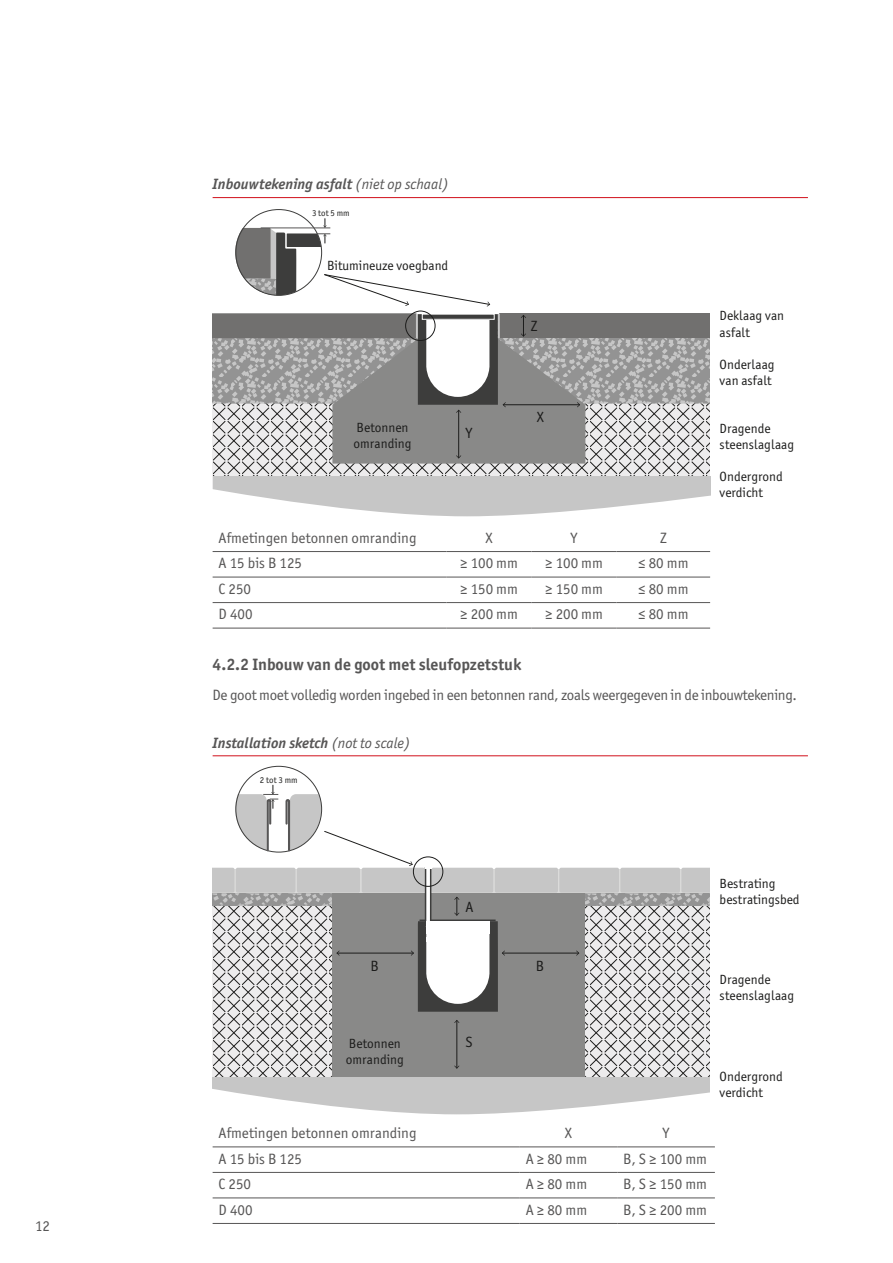
<style>
.page{position:relative;width:893px;height:1263px;background:#fff}
.page>*{position:absolute;margin:0;border:0;box-sizing:border-box;transform-origin:0 0}
.t1{font:700 16.5px "Officina Sans ITC Pro";color:#575656}
.t2{font:15px "Officina Sans ITC Pro";color:#575656}
.t3{font:15px "Officina Sans ITC Pro";letter-spacing:-.02em;color:#575656}
.t4{font:italic 700 15px "Officina Sans ITC Pro";color:#575656}
.t5{font:14.85px "Officina Sans ITC Pro";color:#1c1c1b}
.t6{font:13.35px/16px "Officina Sans ITC Pro";color:#1c1c1b}
.t7{font:8.85px "Officina Sans ITC Pro";color:#1c1c1b}
.s1{font-weight:400}
</style>
<div class="page">
<hr style="left:213px;top:755px;width:595px;height:1px;background:#d1111c">
<svg style="left:213px;top:1012px;width:497px;height:65px;background:#c8c8c8"></svg>
<div style="left:332px;top:892px;width:253px;height:185px;background:#898988"></div>
<hr style="left:456px;top:1020px;width:1px;height:48px;background:#1c1c1b">
<svg style="left:454px;top:1065px;width:5px;height:4px"></svg>
<svg style="left:213px;top:1078px;width:497px;height:69px"></svg>
<svg style="left:213px;top:765px;width:497px;height:247px"></svg>
<hr style="left:213px;top:1147px;width:307px;height:1px;background:#575656">
<hr style="left:520px;top:1147px;width:97px;height:1px;background:#575656">
<hr style="left:617px;top:1147px;width:98px;height:1px;background:#575656">
<hr style="left:213px;top:1172px;width:307px;height:1px;background:#575656">
<hr style="left:520px;top:1172px;width:97px;height:1px;background:#575656">
<hr style="left:617px;top:1172px;width:98px;height:1px;background:#575656">
<hr style="left:213px;top:1198px;width:307px;height:1px;background:#575656">
<hr style="left:520px;top:1198px;width:97px;height:1px;background:#575656">
<hr style="left:617px;top:1198px;width:98px;height:1px;background:#575656">
<hr style="left:213px;top:1223px;width:307px;height:1px;background:#575656">
<hr style="left:520px;top:1223px;width:97px;height:1px;background:#575656">
<hr style="left:617px;top:1223px;width:98px;height:1px;background:#575656">
<hr style="left:213px;top:197px;width:595px;height:1px;background:#d1111c">
<svg style="left:213px;top:464px;width:497px;height:12px;background:#c9c8c9"></svg>
<div style="left:213px;top:476px;width:497px;height:57px;background:#c6c6c6"></div>
<svg style="left:213px;top:480px;width:498px;height:53px"></svg>
<svg style="left:213px;top:209px;width:497px;height:255px"></svg>
<hr style="left:213px;top:551px;width:233px;height:1px;background:#575656">
<hr style="left:446px;top:551px;width:85px;height:1px;background:#575656">
<hr style="left:531px;top:551px;width:86px;height:1px;background:#575656">
<hr style="left:617px;top:551px;width:93px;height:1px;background:#575656">
<hr style="left:213px;top:577px;width:233px;height:1px;background:#575656">
<hr style="left:446px;top:577px;width:85px;height:1px;background:#575656">
<hr style="left:531px;top:577px;width:86px;height:1px;background:#575656">
<hr style="left:617px;top:577px;width:93px;height:1px;background:#575656">
<hr style="left:213px;top:602px;width:233px;height:1px;background:#575656">
<hr style="left:446px;top:602px;width:85px;height:1px;background:#575656">
<hr style="left:531px;top:602px;width:86px;height:1px;background:#575656">
<hr style="left:617px;top:602px;width:93px;height:1px;background:#575656">
<hr style="left:213px;top:628px;width:233px;height:1px;background:#575656">
<hr style="left:446px;top:628px;width:85px;height:1px;background:#575656">
<hr style="left:531px;top:628px;width:86px;height:1px;background:#575656">
<hr style="left:617px;top:628px;width:93px;height:1px;background:#575656">
<p class="t2" style="left:35px;top:1217px;width:16px">12</p>
<p class="t4" style="left:213px;top:175px;width:238px">Inbouwtekening asfalt <span class="s1">(niet op schaal)</span></p>
<p class="t7" style="left:312px;top:208px;width:39px">3 tot 5 mm</p>
<p class="t6" style="left:327px;top:257px;width:123px">Bitumineuze voegband</p>
<p class="t6" style="left:354px;top:419px;width:59px">Betonnen omranding</p>
<p class="t5" style="left:466px;top:425px;width:8px">Y</p>
<p class="t5" style="left:531px;top:317px;width:8px">Z</p>
<p class="t5" style="left:537px;top:409px;width:9px">X</p>
<p class="t2" style="left:219px;top:529px;width:199px">Afmetingen betonnen omranding</p>
<p class="t2" style="left:485px;top:529px;width:9px">X</p>
<p class="t2" style="left:571px;top:529px;width:8px">Y</p>
<p class="t2" style="left:660px;top:529px;width:8px">Z</p>
<p class="t2" style="left:219px;top:554px;width:85px">A 15 bis B 125</p>
<p class="t2" style="left:460px;top:554px;width:59px">≥ 100 mm</p>
<p class="t2" style="left:545px;top:554px;width:59px">≥ 100 mm</p>
<p class="t2" style="left:638px;top:554px;width:52px">≤ 80 mm</p>
<p class="t2" style="left:219px;top:580px;width:34px">C 250</p>
<p class="t2" style="left:460px;top:580px;width:59px">≥ 150 mm</p>
<p class="t2" style="left:545px;top:580px;width:59px">≥ 150 mm</p>
<p class="t2" style="left:638px;top:580px;width:52px">≤ 80 mm</p>
<p class="t2" style="left:219px;top:605px;width:35px">D 400</p>
<p class="t2" style="left:460px;top:605px;width:59px">≥ 200 mm</p>
<p class="t2" style="left:545px;top:605px;width:59px">≥ 200 mm</p>
<p class="t2" style="left:638px;top:605px;width:52px">≤ 80 mm</p>
<p class="t7" style="left:260px;top:556px;width:39px">2 tot 3 mm</p>
<p class="t6" style="left:720px;top:304px;width:51px">rock base</p>
<p class="t6" style="left:720px;top:308px;width:66px">Deklaag van asfalt</p>
<p class="t6" style="left:720px;top:356px;width:56px">Onderlaag van asfalt</p>
<p class="t6" style="left:720px;top:420px;width:76px">Dragende steenslaglaag</p>
<p class="t6" style="left:720px;top:469px;width:65px">Ondergrond verdicht</p>
<p class="t6" style="left:720px;top:363px;width:68px">substructure</p>
<p class="t6" style="left:354px;top:654px;width:59px">omranding</p>
<p class="t1" style="left:213px;top:654px;width:310px">4.2.2 Inbouw van de goot met sleufopzetstuk</p>
<p class="t3" style="left:213px;top:686px;width:586px">De goot moet volledig worden ingebed in een betonnen rand, zoals weergegeven in de inbouwtekening.</p>
<p class="t4" style="left:213px;top:733px;width:199px">Installation sketch <span class="s1">(not to scale)</span></p>
<p class="t5" style="left:466px;top:680px;width:9px">A</p>
<p class="t6" style="left:720px;top:687px;width:65px">Ondergrond</p>
<p class="t5" style="left:371px;top:739px;width:10px">B</p>
<p class="t7" style="left:260px;top:774px;width:39px">2 tot 3 mm</p>
<p class="t5" style="left:466px;top:899px;width:9px">A</p>
<p class="t6" style="left:720px;top:875px;width:81px">Bestrating bestratingsbed</p>
<p class="t5" style="left:371px;top:957px;width:10px">B</p>
<p class="t6" style="left:346px;top:1035px;width:59px">Betonnen omranding</p>
<p class="t5" style="left:466px;top:1033px;width:9px">S</p>
<p class="t5" style="left:536px;top:957px;width:10px">B</p>
<p class="t2" style="left:219px;top:1124px;width:199px">Afmetingen betonnen omranding</p>
<p class="t2" style="left:565px;top:1124px;width:9px">X</p>
<p class="t2" style="left:663px;top:1124px;width:8px">Y</p>
<p class="t2" style="left:219px;top:1150px;width:85px">A 15 bis B 125</p>
<p class="t2" style="left:526px;top:1150px;width:63px">A ≥ 80 mm</p>
<p class="t2" style="left:623px;top:1150px;width:85px">B, S ≥ 100 mm</p>
<p class="t2" style="left:219px;top:1175px;width:34px">C 250</p>
<p class="t2" style="left:526px;top:1175px;width:63px">A ≥ 80 mm</p>
<p class="t2" style="left:623px;top:1175px;width:85px">B, S ≥ 150 mm</p>
<p class="t2" style="left:219px;top:1201px;width:35px">D 400</p>
<p class="t2" style="left:526px;top:1201px;width:63px">A ≥ 80 mm</p>
<p class="t2" style="left:623px;top:1201px;width:85px">B, S ≥ 200 mm</p>
<p class="t6" style="left:720px;top:972px;width:76px">Dragende steenslaglaag</p>
<p class="t6" style="left:720px;top:1068px;width:65px">Ondergrond verdicht</p>
</div>
